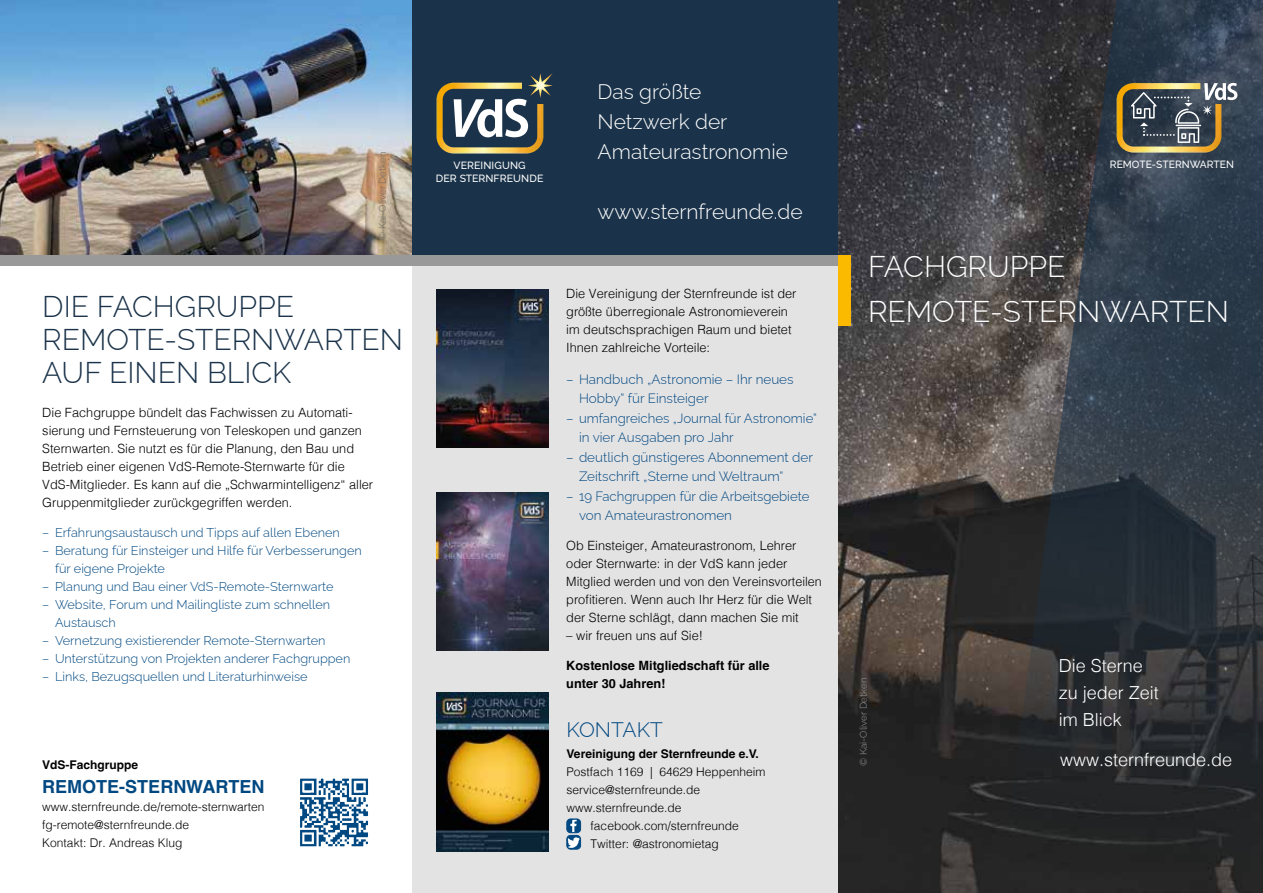
<style>
.page{position:relative;width:1263px;height:893px;background:#fff}
.page>*{position:absolute;margin:0;border:0;box-sizing:border-box;transform-origin:0 0}
.t1{font:300 30px/33px "Raleway";color:#1b334a}
.t2{font:300 30px/45px "Raleway";color:#fff}
.t3{font:300 21px/30px "Raleway";color:#fff}
.t4{font:300 21px "Raleway";color:#004881}
.t5{font:300 18px/27px "Helvetica";color:#fff}
.t6{font:700 18px "Helvetica";color:#004881}
.t7{font:300 13.5px/19.5px "Raleway";color:#004881}
.t8{font:300 12.75px/18px "Helvetica";color:#000}
.t9{font:300 12.75px/18px "Raleway";color:#004881}
.t10{font:700 12.75px/18px "Helvetica";color:#000}
.t11{font:300 12px/18px "Helvetica";color:#000}
.t12{font:700 12px "Helvetica";color:#000}
.t13{font:500 10.5px/12.6px "Raleway";letter-spacing:.01em;color:#fff;text-align:center}
.t14{font:500 10.2px "Raleway";letter-spacing:.01em;color:#fff}
.t15{font:300 9.75px "Raleway";color:#9a999a}
.t16{font:300 9.75px "Raleway";color:#666665}
</style>
<div class="page">
<img style="left:0;top:0;width:412px;height:255px">
<img style="left:838px;top:0;width:159px;height:893px">
<div style="left:412px;top:0;width:426px;height:259px;background:#1b334a"></div>
<div style="left:412px;top:264px;width:426px;height:629px;background:#e4e3e4"></div>
<svg style="left:997px;top:0;width:266px;height:893px;background:#32373d"></svg>
<div style="left:838px;top:255px;width:12px;height:71px;background:#fbba00"></div>
<img style="left:436px;top:83px;width:107px;height:71px">
<img style="left:528px;top:73px;width:25px;height:25px">
<img style="left:436px;top:289px;width:113px;height:159px">
<img style="left:436px;top:493px;width:112px;height:158px">
<img style="left:436px;top:692px;width:112px;height:159px">
<div style="left:567px;top:835px;width:14px;height:14px;border:1px solid #004881;border-radius:4px"></div>
<svg style="left:567px;top:820px;width:13px;height:28px"></svg>
<div style="left:567px;top:819px;width:14px;height:14px;border:1px solid #004881;border-radius:4px"></div>
<img style="left:299px;top:778px;width:69px;height:69px">
<div style="left:0;top:255px;width:838px;height:11px;background:#9a999a"></div>
<img style="left:1116px;top:83px;width:105px;height:70px">
<svg style="left:1131px;top:83px;width:106px;height:60px;background:#636766"></svg>
<h2 class="t3" style="left:598px;top:74px;width:192px">Das größte<br>Netzwerk der<br>Amateurastronomie</h2>
<p class="t16" style="left:374px;top:240px;width:90px;rotate:-90deg">© Kai-Oliver Detken</p>
<p class="t13" style="left:1110px;top:157px;width:126px">REMOTE-STERNWARTEN</p>
<p class="t14" style="left:1117px;top:156px;width:105px">REMOTE-TELESKOPE</p>
<p class="t13" style="left:436px;top:158px;width:109px">VEREINIGUNG<br>DER STERNFREUNDE</p>
<h2 class="t3" style="left:598px;top:194px;width:207px">www.sternfreunde.de</h2>
<h1 class="t1" style="left:42px;top:287px;width:362px">DIE FACHGRUPPE<br>REMOTE-STERNWARTEN<br>AUF EINEN BLICK</h1>
<p class="t8" style="left:566px;top:284px;width:232px">Die Vereinigung der Sternfreunde ist der größte überregionale Astronomieverein im deutschsprachigen Raum und bietet Ihnen zahlreiche Vorteile:</p>
<p class="t7" style="left:579px;top:368px;width:216px;text-indent:-13px">– Handbuch „Astronomie – Ihr neues<br>Hobby“ für Einsteiger</p>
<p class="t7" style="left:579px;top:407px;width:240px;text-indent:-13px">– umfangreiches „Journal für Astronomie“ in vier Ausgaben pro Jahr</p>
<p class="t7" style="left:579px;top:446px;width:235px;text-indent:-13px">– deutlich günstigeres Abonnement der<br>Zeitschrift „Sterne und Weltraum“</p>
<p class="t7" style="left:579px;top:485px;width:232px;text-indent:-13px">– 19 Fachgruppen für die Arbeitsgebiete von Amateurastronomen</p>
<p class="t8" style="left:566px;top:536px;width:257px">Ob Einsteiger, Amateurastronom, Lehrer oder Sternwarte: in der VdS kann jeder Mitglied werden und von den Vereinsvorteilen profitieren. Wenn auch Ihr Herz für die Welt der Sterne schlägt, dann machen Sie mit</p>
<p class="t8" style="left:566px;top:626px;width:138px">– wir freuen uns auf Sie!</p>
<p class="t10" style="left:566px;top:658px;width:205px">Kostenlose Mitgliedschaft für alle unter 30 Jahren!</p>
<p class="t8" style="left:42px;top:403px;width:332px">Die Fachgruppe bündelt das Fachwissen zu Automati&shy;sierung und Fernsteuerung von Teleskopen und ganzen Sternwarten. Sie nutzt es für die Planung, den Bau und Betrieb einer eigenen VdS-Remote-Sternwarte für die VdS-Mitglieder. Es kann auf die „Schwarmintelligenz“ aller Gruppenmitglieder zurückgegriffen werden.</p>
<p class="t9" style="left:42px;top:522px;width:299px">– Erfahrungsaustausch und Tipps auf allen Ebenen</p>
<p class="t9" style="left:55px;top:540px;width:308px;text-indent:-13px">– Beratung für Einsteiger und Hilfe für Verbesserungen für eigene Projekte</p>
<p class="t9" style="left:42px;top:576px;width:293px">– Planung und Bau einer VdS-Remote-Sternwarte</p>
<p class="t9" style="left:55px;top:594px;width:277px;text-indent:-13px">– Website, Forum und Mailingliste zum schnellen<br>Austausch</p>
<p class="t9" style="left:42px;top:630px;width:285px">– Vernetzung existierender Remote-Sternwarten</p>
<p class="t9" style="left:42px;top:648px;width:310px">– Unterstützung von Projekten anderer Fachgruppen</p>
<p class="t9" style="left:42px;top:666px;width:267px">– Links, Bezugsquellen und Literaturhinweise</p>
<p class="t12" style="left:42px;top:757px;width:98px">VdS-Fachgruppe</p>
<h3 class="t6" style="left:42px;top:775px;width:223px">REMOTE-STERNWARTEN</h3>
<p class="t11" style="left:42px;top:797px;width:224px">www.sternfreunde.de/remote-sternwarten fg-remote@sternfreunde.de<br>Kontakt: Dr. Andreas Klug</p>
<h2 class="t4" style="left:567px;top:712px;width:98px">KONTAKT</h2>
<p class="t12" style="left:567px;top:746px;width:194px">Vereinigung der Sternfreunde e.V.</p>
<p class="t11" style="left:567px;top:761px;width:200px">Postfach 1169 | 64629 Heppenheim</p>
<p class="t11" style="left:567px;top:779px;width:135px">service@sternfreunde.de</p>
<p class="t11" style="left:567px;top:797px;width:116px">www.sternfreunde.de</p>
<p class="t11" style="left:591px;top:815px;width:150px">facebook.com/sternfreunde</p>
<p class="t11" style="left:591px;top:833px;width:130px">Twitter: @astronomietag</p>
<h1 class="t2" style="left:868px;top:241px;width:362px">FACHGRUPPE<br>REMOTE-STERNWARTEN</h1>
<p class="t15" style="left:856px;top:766px;width:90px;rotate:-90deg">© Kai-Oliver Detken</p>
<h3 class="t5" style="left:1059px;top:651px;width:102px">Die Sterne zu jeder Zeit im Blick</h3>
<h3 class="t5" style="left:1060px;top:744px;width:174px">www.sternfreunde.de</h3>
</div>
